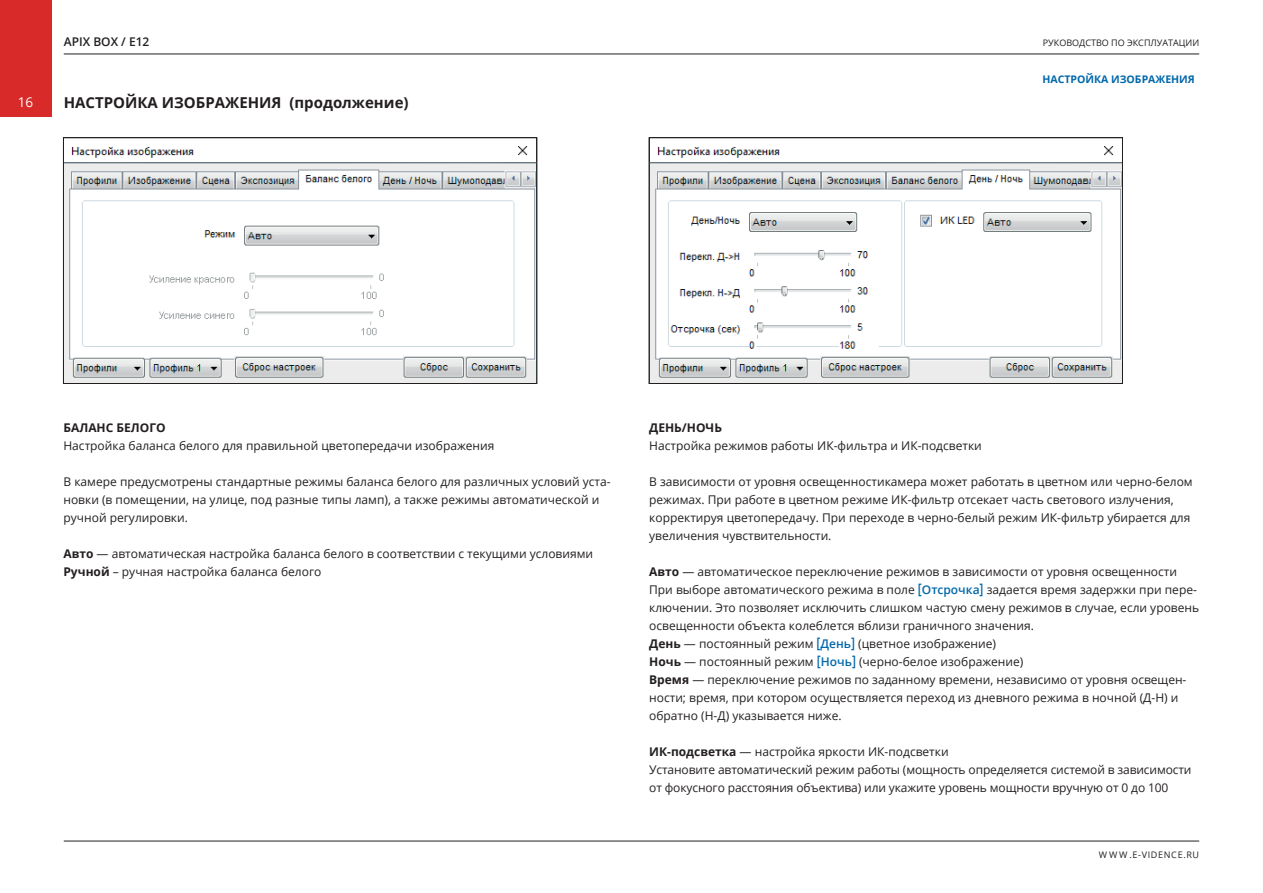
<style>
.page{position:relative;width:1263px;height:893px;background:#fff}
.page>*{position:absolute;margin:0;border:0;box-sizing:border-box;transform-origin:0 0}
.t1{font:700 15px "Open Sans";color:#231f20}
.t2{font:13.5px "Open Sans";color:#fff}
.t3{font:12px/18px "Open Sans";color:#231f20}
.t4{font:700 12px "Open Sans";color:#231f20}
.t5{font:600 12px "Open Sans";color:#231f20}
.t6{font:700 10.5px "Open Sans";color:#0068ab}
.t7{font:9px "Open Sans";color:#231f20}
.t8{font:9px "Open Sans";letter-spacing:.075em;color:#231f20}
.s1{font-weight:700}
.s2{font-weight:600;font-size:14.4px;color:#0068ab}
.s3{font-weight:600;color:#0068ab}
</style>
<div class="page">
<hr style="left:64px;top:841px;width:1135px;height:1px;background:#231f20">
<hr style="left:64px;top:54px;width:1135px;height:1px;background:#231f20">
<div style="left:0;top:0;width:51px;height:116px;background:#d82a29"></div>
<img style="left:65px;top:146px;width:470px;height:236px">
<div style="left:63px;top:138px;width:474px;height:246px;border:1px solid #231f20"></div>
<img style="left:651px;top:146px;width:470px;height:236px">
<div style="left:649px;top:138px;width:474px;height:246px;border:1px solid #231f20"></div>
<p class="t2" style="left:18px;top:92px;width:17px">16</p>
<p class="t5" style="left:64px;top:33px;width:87px">APIX BOX / E12</p>
<p class="t7" style="left:1043px;top:36px;width:158px">РУКОВОДСТВО ПО ЭКСПЛУАТАЦИИ</p>
<p class="t1" style="left:64px;top:92px;width:346px">НАСТРОЙКА ИЗОБРАЖЕНИЯ (продолжение)</p>
<p class="t6" style="left:1042px;top:72px;width:154px">НАСТРОЙКА ИЗОБРАЖЕНИЯ</p>
<p class="t4" style="left:63px;top:419px;width:104px">БАЛАНС БЕЛОГО</p>
<p class="t3" style="left:63px;top:436px;width:433px">Настройка баланса белого для правильной цветопередачи изображения</p>
<p class="t3" style="left:63px;top:472px;width:549px">В камере предусмотрены стандартные режимы баланса белого для различных условий уста&shy;новки (в помещении, на улице, под разные типы ламп), а также режимы автоматической и ручной регулировки.</p>
<p class="t3" style="left:63px;top:544px;width:531px"><span class="s1">Авто</span> — автоматическая настройка баланса белого в соответствии с текущими условиями<br><span class="s1">Ручной</span> – ручная настройка баланса белого</p>
<p class="t4" style="left:649px;top:419px;width:74px">ДЕНЬ/НОЧЬ</p>
<p class="t3" style="left:649px;top:436px;width:334px">Настройка режимов работы ИК-фильтра и ИК-подсветки</p>
<p class="t3" style="left:649px;top:472px;width:545px">В зависимости от уровня освещенностикамера может работать в цветном или черно-белом режимах. При работе в цветном режиме ИК-фильтр отсекает часть светового излучения, корректируя цветопередачу. При переходе в черно-белый режим ИК-фильтр убирается для увеличения чувствительности.</p>
<p class="t3" style="left:649px;top:562px;width:551px"><span class="s1">Авто</span> — автоматическое переключение режимов в зависимости от уровня освещенности При выборе автоматического режима в поле <span class="s2">[</span><span class="s3">Отсрочка</span><span class="s2">]</span> задается время задержки при пере&shy;ключении. Это позволяет исключить слишком частую смену режимов в случае, если уровень освещенности объекта колеблется вблизи граничного значения.<br><span class="s1">День</span> — постоянный режим <span class="s2">[</span><span class="s3">День</span><span class="s2">]</span> (цветное изображение)<br><span class="s1">Ночь</span> — постоянный режим <span class="s2">[</span><span class="s3">Ночь</span><span class="s2">]</span> (черно-белое изображение)<br><span class="s1">Время</span> — переключение режимов по заданному времени, независимо от уровня освещен&shy;ности; время, при котором осуществляется переход из дневного режима в ночной (Д-Н) и обратно (Н-Д) указывается ниже.</p>
<p class="t3" style="left:649px;top:742px;width:544px"><span class="s1">ИК-подсветка</span> — настройка яркости ИК-подсветки<br>Установите автоматический режим работы (мощность определяется системой в зависимости от фокусного расстояния объектива) или укажите уровень мощности вручную от 0 до 100</p>
<p class="t8" style="left:1099px;top:848px;width:102px">WWW.E-VIDENCE.RU</p>
</div>
